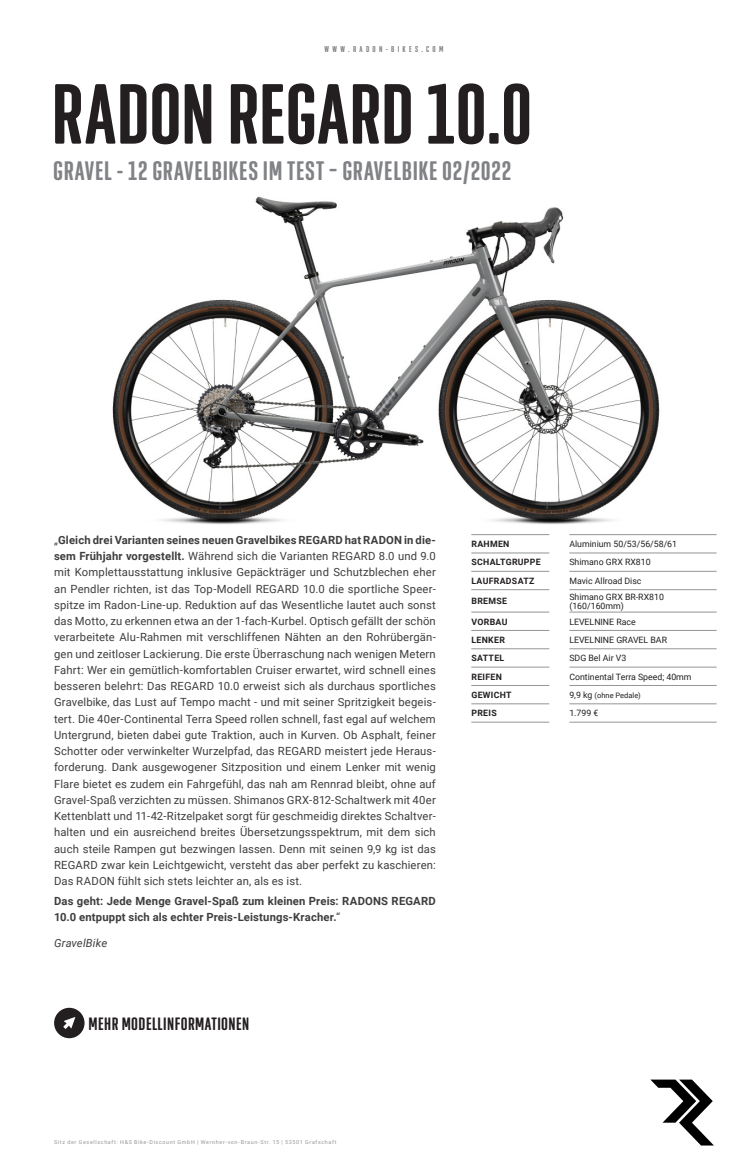
<style>
.page{position:relative;width:745px;height:1170px;background:#fff}
.page>*{position:absolute;margin:0;border:0;box-sizing:border-box;transform-origin:0 0}
.t1{font:600 87.5px "Geogrotesque X Comp";color:#231f20}
.t2{font:600 27.5px "Geogrotesque X Comp";letter-spacing:.025em;color:#808285}
.t3{font:600 18.38px "Geogrotesque X Comp";letter-spacing:.025em;color:#231f20}
.t4{font:11.25px/16.2px "Roboto";letter-spacing:.01em;color:#3e3e3f;text-align:justify}
.t5{font:700 11.25px/16.2px "Roboto";letter-spacing:.015em;color:#3e3e3f}
.t6{font:italic 11.25px "Roboto";letter-spacing:.015em;color:#3e3e3f}
.t7{font:8.75px/8.8px "Roboto";color:#231f20}
.t8{font:700 8.75px "Roboto";letter-spacing:.035em;color:#231f20}
.t9{font:600 8.75px "Geogrotesque X Comp";letter-spacing:.375em;color:#808285}
.t10{font:7.5px "Roboto";color:#231f20}
.t11{font:5.38px "Roboto";letter-spacing:.12em;color:#939598}
.s1{font-weight:700}
.s2{font-weight:400}
.s3{font-size:8.75px}
</style>
<div class="page">
<hr style="left:471px;top:534px;width:78px;height:1px;background:#939598">
<hr style="left:471px;top:552px;width:78px;height:1px;background:#939598">
<hr style="left:471px;top:571px;width:78px;height:1px;background:#939598">
<hr style="left:471px;top:589px;width:78px;height:1px;background:#939598">
<hr style="left:471px;top:612px;width:78px;height:1px;background:#939598">
<hr style="left:471px;top:630px;width:78px;height:1px;background:#939598">
<hr style="left:471px;top:648px;width:78px;height:1px;background:#939598">
<hr style="left:471px;top:667px;width:78px;height:1px;background:#939598">
<hr style="left:471px;top:685px;width:78px;height:1px;background:#939598">
<hr style="left:471px;top:703px;width:78px;height:1px;background:#939598">
<hr style="left:471px;top:722px;width:78px;height:1px;background:#939598">
<hr style="left:569px;top:534px;width:147px;height:1px;background:#939598">
<hr style="left:569px;top:552px;width:147px;height:1px;background:#939598">
<hr style="left:569px;top:571px;width:147px;height:1px;background:#939598">
<hr style="left:569px;top:589px;width:147px;height:1px;background:#939598">
<hr style="left:569px;top:612px;width:147px;height:1px;background:#939598">
<hr style="left:569px;top:630px;width:147px;height:1px;background:#939598">
<hr style="left:569px;top:648px;width:147px;height:1px;background:#939598">
<hr style="left:569px;top:667px;width:147px;height:1px;background:#939598">
<hr style="left:569px;top:685px;width:147px;height:1px;background:#939598">
<hr style="left:569px;top:703px;width:147px;height:1px;background:#939598">
<hr style="left:569px;top:722px;width:147px;height:1px;background:#939598">
<img style="left:112px;top:196px;width:548px;height:328px">
<svg style="left:54px;top:1007px;width:30px;height:31px"></svg>
<svg style="left:650px;top:1079px;width:63px;height:66px"></svg>
<p class="t9" style="left:324px;top:44px;width:120px">WWW.RADON-BIKES.COM</p>
<p class="t1" style="left:51px;top:59px;width:482px">RADON REGARD 10.0</p>
<p class="t2" style="left:53px;top:153px;width:459px">GRAVEL - 12 GRAVELBIKES IM TEST – GRAVELBIKE 02/2022</p>
<p class="t4" style="left:54px;top:531px;width:383px">„<span class="s1">Gleich drei Varianten seines neuen Gravelbikes REGARD hat RADON in die&shy;sem Frühjahr vorgestellt.</span> Während sich die Varianten REGARD 8.0 und 9.0 mit Komplettausstattung inklusive Gepäckträger und Schutzblechen eher an Pendler richten, ist das Top-Modell REGARD 10.0 die sportliche Speer&shy;spitze im Radon-Line-up. Reduktion auf das Wesentliche lautet auch sonst das Motto, zu erkennen etwa an der 1-fach-Kurbel. Optisch gefällt der schön verarbeitete Alu-Rahmen mit verschliffenen Nähten an den Rohrübergän&shy;gen und zeitloser Lackierung. Die erste Überraschung nach wenigen Metern Fahrt: Wer ein gemütlich-komfortablen Cruiser erwartet, wird schnell eines besseren belehrt: Das REGARD 10.0 erweist sich als durchaus sportliches Gravelbike, das Lust auf Tempo macht - und mit seiner Spritzigkeit begeis&shy;tert. Die 40er-Continental Terra Speed rollen schnell, fast egal auf welchem Untergrund, bieten dabei gute Traktion, auch in Kurven. Ob Asphalt, feiner Schotter oder verwinkelter Wurzelpfad, das REGARD meistert jede Heraus&shy;forderung. Dank ausgewogener Sitzposition und einem Lenker mit wenig Flare bietet es zudem ein Fahrgefühl, das nah am Rennrad bleibt, ohne auf Gravel-Spaß verzichten zu müssen. Shimanos GRX-812-Schaltwerk mit 40er Kettenblatt und 11-42-Ritzelpaket sorgt für geschmeidig direktes Schaltver&shy;halten und ein ausreichend breites Übersetzungsspektrum, mit dem sich auch steile Rampen gut bezwingen lassen. Denn mit seinen 9,9 kg ist das REGARD zwar kein Leichtgewicht, versteht das aber perfekt zu kaschieren:<br>Das RADON fühlt sich stets leichter an, als es ist.</p>
<p class="t5" style="left:54px;top:892px;width:383px">Das geht: Jede Menge Gravel-Spaß zum kleinen Preis: RADONS REGARD<br>10.0 entpuppt sich als echter Preis-Leistungs-Kracher.<span class="s2">“</span></p>
<p class="t6" style="left:54px;top:934px;width:55px">GravelBike</p>
<p class="t3" style="left:89px;top:1012px;width:162px">MEHR MODELLINFORMATIONEN</p>
<p class="t8" style="left:471px;top:538px;width:39px">RAHMEN</p>
<p class="t7" style="left:569px;top:539px;width:109px">Aluminium 50/53/56/58/61</p>
<p class="t8" style="left:471px;top:556px;width:71px">SCHALTGRUPPE</p>
<p class="t7" style="left:569px;top:557px;width:83px">Shimano GRX RX810</p>
<p class="t8" style="left:471px;top:574px;width:64px">LAUFRADSATZ</p>
<p class="t7" style="left:569px;top:576px;width:74px">Mavic Allroad Disc</p>
<p class="t8" style="left:471px;top:595px;width:37px">BREMSE</p>
<p class="t7" style="left:569px;top:592px;width:96px">Shimano GRX BR-RX810 (160/160mm)</p>
<p class="t8" style="left:471px;top:615px;width:37px">VORBAU</p>
<p class="t7" style="left:569px;top:616px;width:68px">LEVELNINE Race</p>
<p class="t8" style="left:471px;top:633px;width:35px">LENKER</p>
<p class="t7" style="left:569px;top:635px;width:99px">LEVELNINE GRAVEL BAR</p>
<p class="t8" style="left:471px;top:652px;width:34px">SATTEL</p>
<p class="t7" style="left:569px;top:653px;width:58px">SDG Bel Air V3</p>
<p class="t8" style="left:471px;top:670px;width:32px">REIFEN</p>
<p class="t7" style="left:569px;top:671px;width:124px">Continental Terra Speed; 40mm</p>
<p class="t8" style="left:471px;top:688px;width:42px">GEWICHT</p>
<p class="t10" style="left:569px;top:690px;width:73px"><span class="s3">9,9 kg</span> (ohne Pedale)</p>
<p class="t8" style="left:471px;top:707px;width:27px">PREIS</p>
<p class="t7" style="left:569px;top:708px;width:31px">1.799 €</p>
<p class="t11" style="left:54px;top:1137px;width:284px">Sitz der Gesellschaft: H&amp;S Bike-Discount GmbH | Wernher-von-Braun-Str. 15 | 53501 Grafschaft</p>
</div>
